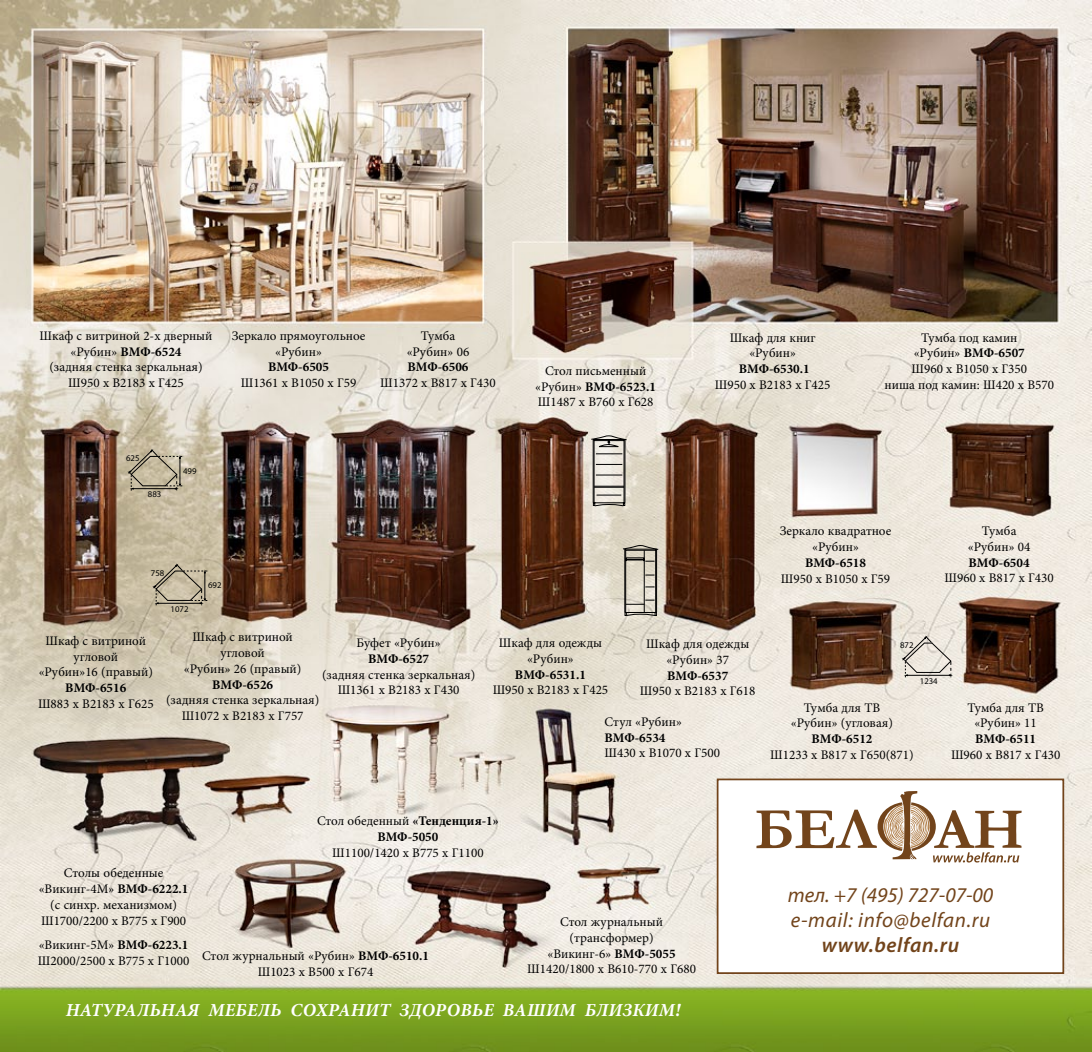
<style>
.page{position:relative;width:1092px;height:1052px;background:#fff}
.page>*{position:absolute;margin:0;border:0;box-sizing:border-box;transform-origin:0 0}
.t1{font:italic 21px/25.2px "Myriad Pro";letter-spacing:.03em;color:#72441b}
.t2{font:italic 600 21px "Myriad Pro";letter-spacing:.03em;color:#72441b}
.t3{font:italic 700 18.38px "Minion Pro";letter-spacing:.01em;color:#fff}
.t4{font:13.12px/15.8px "Minion Pro";color:#000;text-align:center}
.t5{font:700 13.12px/15.8px "Minion Pro";color:#000;text-align:center}
.t6{font:8.75px "Myriad Pro";color:#000}
.s1{font-weight:700}
.s2{font-weight:400}
</style>
<div class="page">
<img style="left:0;top:0;width:1091px;height:1052px">
<div style="left:716px;top:778px;width:348px;height:196px;background:#fff;border:2px solid #72441b"></div>
<svg style="left:756px;top:791px;width:265px;height:71px"></svg>
<svg style="left:152px;top:563px;width:57px;height:43px;background:#b2a891"></svg>
<svg style="left:901px;top:635px;width:52px;height:43px;background:#d4cec6"></svg>
<svg style="left:128px;top:449px;width:56px;height:43px;background:#b1a790"></svg>
<svg style="left:623px;top:545px;width:35px;height:71px;background:#afaa9e"></svg>
<svg style="left:591px;top:436px;width:35px;height:70px;background:#b6b2ab"></svg>
<p class="t4" style="left:407px;top:328px;width:64px">Тумба «Рубин» 06</p>
<p class="t5" style="left:407px;top:360px;width:63px">ВМФ-6506</p>
<p class="t4" style="left:380px;top:376px;width:117px">Ш1372 х В817 х Г430</p>
<p class="t4" style="left:40px;top:328px;width:174px">Шкаф с витриной 2-х дверный «Рубин» <span class="s1">ВМФ-6524<br></span>(задняя стенка зеркальная)<br>Ш950 х В2183 х Г425</p>
<p class="t4" style="left:729px;top:330px;width:87px">Шкаф для книг «Рубин»</p>
<p class="t4" style="left:232px;top:328px;width:135px">Зеркало прямоугольное «Рубин»</p>
<p class="t5" style="left:268px;top:360px;width:63px">ВМФ-6505</p>
<p class="t4" style="left:241px;top:376px;width:117px">Ш1361 х В1050 х Г59</p>
<p class="t5" style="left:738px;top:362px;width:72px">ВМФ-6530.1</p>
<p class="t4" style="left:714px;top:377px;width:117px">Ш950 х В2183 х Г425</p>
<p class="t4" style="left:535px;top:363px;width:122px">Стол письменный «Рубин» <span class="s1">ВМФ-6523.1<br></span>Ш1487 х В760 х Г628</p>
<p class="t6" style="left:126px;top:453px;width:15px">625</p>
<p class="t6" style="left:148px;top:489px;width:15px">883</p>
<p class="t6" style="left:183px;top:465px;width:15px">499</p>
<p class="t4" style="left:884px;top:330px;width:171px">Тумба под камин<br>«Рубин» <span class="s1">ВМФ-6507<br></span>Ш960 х В1050 х Г350<br>ниша под камин: Ш420 х В570</p>
<p class="t6" style="left:151px;top:567px;width:15px">758</p>
<p class="t6" style="left:171px;top:603px;width:19px">1072</p>
<p class="t6" style="left:208px;top:580px;width:15px">692</p>
<p class="t4" style="left:39px;top:633px;width:116px">Шкаф с витриной угловой<br>«Рубин»16 (правый)</p>
<p class="t5" style="left:65px;top:680px;width:63px">ВМФ-6516</p>
<p class="t4" style="left:38px;top:696px;width:117px">Ш883 х В2183 х Г625</p>
<p class="t4" style="left:184px;top:630px;width:119px">Шкаф с витриной угловой<br>«Рубин» 26 (правый)</p>
<p class="t5" style="left:212px;top:677px;width:63px">ВМФ-6526</p>
<p class="t4" style="left:166px;top:693px;width:155px">(задняя стенка зеркальная)<br>Ш1072 х В2183 х Г757</p>
<p class="t4" style="left:356px;top:635px;width:86px">Буфет «Рубин»</p>
<p class="t5" style="left:368px;top:651px;width:63px">ВМФ-6527</p>
<p class="t4" style="left:322px;top:667px;width:155px">(задняя стенка зеркальная)<br>Ш1361 х В2183 х Г430</p>
<p class="t4" style="left:779px;top:523px;width:113px">Зеркало квадратное «Рубин»</p>
<p class="t5" style="left:805px;top:555px;width:63px">ВМФ-6518</p>
<p class="t4" style="left:780px;top:572px;width:111px">Ш950 х В1050 х Г59</p>
<p class="t4" style="left:967px;top:523px;width:64px">Тумба «Рубин» 04</p>
<p class="t5" style="left:968px;top:555px;width:63px">ВМФ-6504</p>
<p class="t4" style="left:944px;top:571px;width:111px">Ш960 х В817 х Г430</p>
<p class="t4" style="left:499px;top:635px;width:105px">Шкаф для одежды «Рубин»</p>
<p class="t5" style="left:515px;top:667px;width:72px">ВМФ-6531.1</p>
<p class="t4" style="left:492px;top:683px;width:117px">Ш950 х В2183 х Г425</p>
<p class="t4" style="left:646px;top:636px;width:105px">Шкаф для одежды «Рубин» 37</p>
<p class="t5" style="left:667px;top:668px;width:63px">ВМФ-6537</p>
<p class="t4" style="left:640px;top:684px;width:117px">Ш950 х В2183 х Г618</p>
<p class="t4" style="left:604px;top:714px;width:79px">Стул «Рубин»</p>
<p class="t5" style="left:604px;top:730px;width:63px">ВМФ-6534</p>
<p class="t4" style="left:604px;top:746px;width:117px">Ш430 x В1070 х Г500</p>
<p class="t6" style="left:900px;top:639px;width:15px">872</p>
<p class="t6" style="left:919px;top:675px;width:19px">1234</p>
<p class="t4" style="left:790px;top:700px;width:104px">Тумба для ТВ «Рубин» (угловая)</p>
<p class="t5" style="left:811px;top:731px;width:63px">ВМФ-6512</p>
<p class="t4" style="left:770px;top:747px;width:145px">Ш1233 х В817 х Г650(871)</p>
<p class="t4" style="left:967px;top:700px;width:78px">Тумба для ТВ «Рубин» 11</p>
<p class="t5" style="left:975px;top:731px;width:63px">ВМФ-6511</p>
<p class="t4" style="left:950px;top:747px;width:111px">Ш960 х В817 х Г430</p>
<p class="t5" style="left:317px;top:813px;width:183px"><span class="s2">Стол обеденный</span> «Тенденция-1»<br>ВМФ-5050</p>
<p class="t4" style="left:332px;top:845px;width:153px">Ш1100/1420 х В775 х Г1100</p>
<p class="t4" style="left:39px;top:866px;width:151px">Столы обеденные «Викинг-4М» <span class="s1">ВМФ-6222.1 </span>(c синхр. механизмом)<br>Ш1700/2200 x В775 х Г900</p>
<p class="t4" style="left:38px;top:937px;width:153px;text-align:left">«Викинг-5М» <span class="s1">ВМФ-6223.1<br></span>Ш2000/2500 x В775 х Г1000</p>
<p class="t4" style="left:527px;top:914px;width:170px">Стол журнальный (трансформер)<br>«Викинг-6» <span class="s1">ВМФ-5055<br></span>Ш1420/1800 х В610-770 х Г680</p>
<h2 class="t3" style="left:66px;top:999px;width:616px">Натуральная мебель сохранит здоровье вашим близким!</h2>
<p class="t4" style="left:202px;top:949px;width:228px">Стол журнальный «Рубин» <span class="s1">ВМФ-6510.1<br></span>Ш1023 х В500 х Г674</p>
<h1 class="t1" style="left:787px;top:881px;width:207px">тел. +7 (495) 727-07-00 e-mail: info@belfan.ru</h1>
<h1 class="t2" style="left:821px;top:933px;width:139px">www.belfan.ru</h1>
</div>
